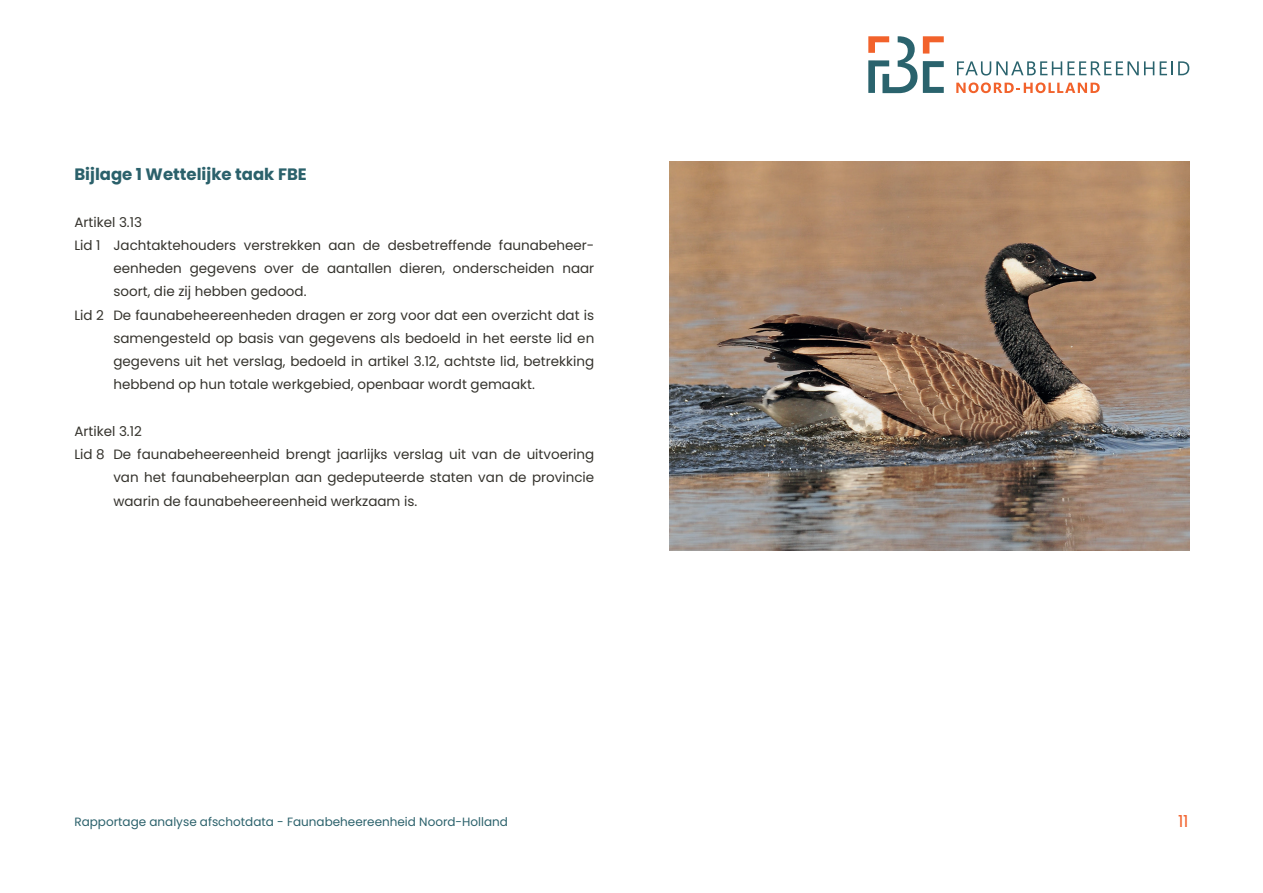
<style>
.page{position:relative;width:1263px;height:893px;background:#fff}
.page>*{position:absolute;margin:0;border:0;box-sizing:border-box;transform-origin:0 0}
.t1{font:700 16.5px "Poppins";color:#2b616b}
.t2{font:16.5px "Poppins";color:#f2602a}
.t3{font:13.5px/23.2px "Poppins";color:#35332d;text-align:justify}
.t4{font:12px "Poppins";color:#2b616b}
</style>
<div class="page">
<svg style="left:868px;top:36px;width:49px;height:57px"></svg>
<svg style="left:923px;top:61px;width:21px;height:32px"></svg>
<svg style="left:923px;top:36px;width:21px;height:18px"></svg>
<svg style="left:957px;top:61px;width:197px;height:15px"></svg>
<svg style="left:1160px;top:61px;width:29px;height:14px"></svg>
<svg style="left:956px;top:82px;width:144px;height:11px"></svg>
<img style="left:670px;top:161px;width:519px;height:389px">
<p class="t1" style="left:74px;top:165px;width:234px">Bijlage 1 Wettelijke taak FBE</p>
<p class="t3" style="left:74px;top:210px;width:69px">Artikel 3.13</p>
<p class="t3" style="left:113px;top:233px;width:482px;text-indent:-39px">Lid 1 Jachtaktehouders verstrekken aan de desbetreffende faunabeheer&shy;eenheden gegevens over de aantallen dieren, onderscheiden naar soort, die zij hebben gedood.</p>
<p class="t3" style="left:113px;top:303px;width:482px;text-indent:-39px">Lid 2 De faunabeheereenheden dragen er zorg voor dat een overzicht dat is samengesteld op basis van gegevens als bedoeld in het eerste lid en gegevens uit het verslag, bedoeld in artikel 3.12, achtste lid, betrekking hebbend op hun totale werkgebied, openbaar wordt gemaakt.</p>
<p class="t3" style="left:74px;top:419px;width:69px">Artikel 3.12</p>
<p class="t3" style="left:113px;top:443px;width:482px;text-indent:-39px">Lid 8 De faunabeheereenheid brengt jaarlijks verslag uit van de uitvoering van het faunabeheerplan aan gedeputeerde staten van de provincie waarin de faunabeheereenheid werkzaam is.</p>
<p class="t4" style="left:74px;top:815px;width:435px">Rapportage analyse afschotdata - Faunabeheereenheid Noord-Holland</p>
<p class="t2" style="left:1178px;top:812px;width:12px">11</p>
</div>
